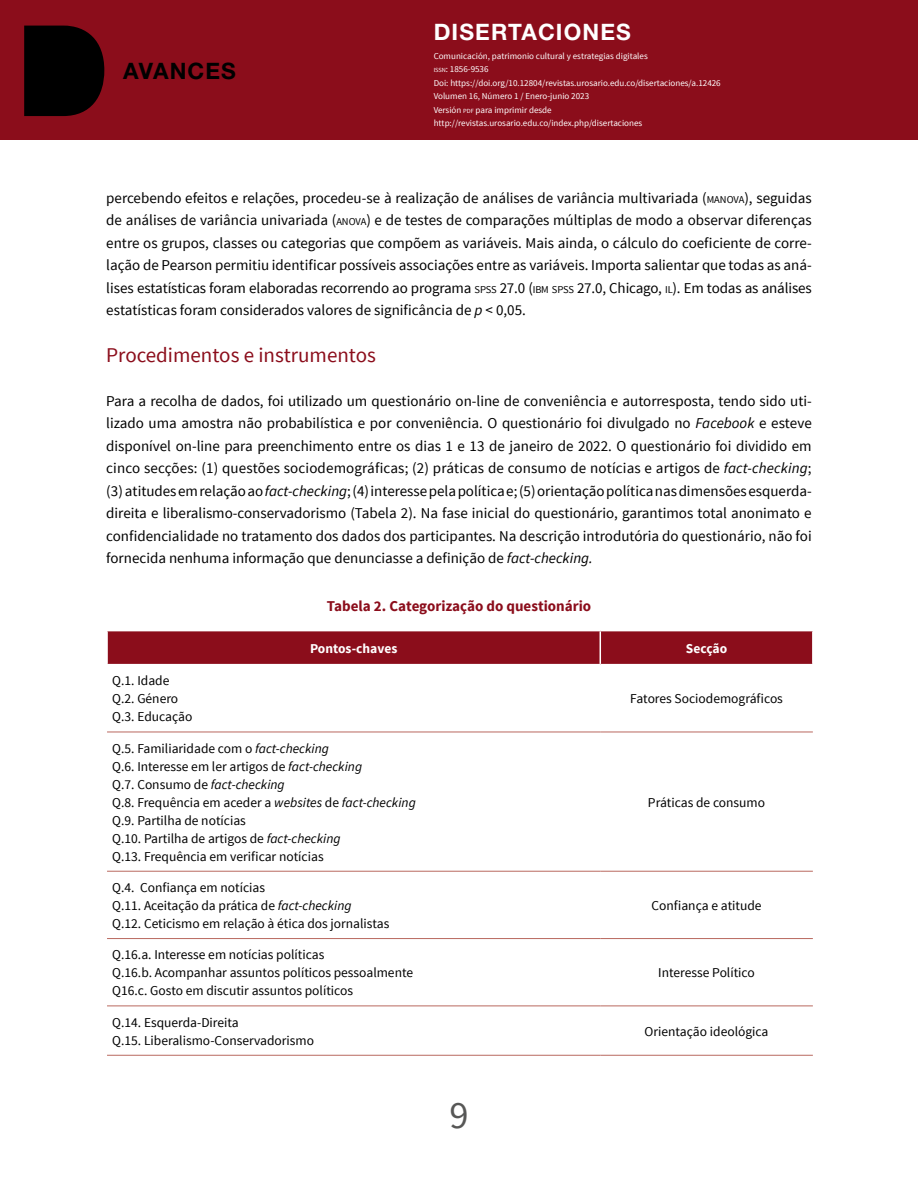
<style>
.page{position:relative;width:918px;height:1188px;background:#fff}
.page>*{position:absolute;margin:0;border:0;box-sizing:border-box;transform-origin:0 0}
.t1{font:38.4px "Source Sans Pro";color:#575756}
.t2{font:700 22.65px "Helvetica Neue LT Std";letter-spacing:.05em;color:#fff}
.t3{font:700 22.65px "Helvetica Neue LT Std";letter-spacing:.05em;color:#000}
.t4{font:21px "Source Sans Pro";color:#8b0d1b}
.t5{font:15px/22.5px "Source Sans Pro";color:#000;text-align:justify}
.t6{font:700 15px "Source Sans Pro";color:#8b0d1b}
.t7{font:13.5px/18px "Source Sans Pro";color:#000}
.t8{font:700 13.5px "Source Sans Pro";color:#fff}
.t9{font:9px/13.5px "Source Sans Pro";color:#fff}
.s1{font-size:6.3px}
.s2{font-size:10.5px}
.s3{font-style:italic}
</style>
<div class="page">
<div style="left:0;top:0;width:918px;height:139px;background:#8b0d1b"></div>
<svg style="left:24px;top:26px;width:80px;height:90px"></svg>
<div style="left:108px;top:631px;width:704px;height:33px;background:#8b0d1b"></div>
<hr style="left:600px;top:631px;width:1px;height:33px;background:#fff">
<hr style="left:107px;top:732px;width:493px;height:1px;background:#b9685f">
<hr style="left:600px;top:732px;width:213px;height:1px;background:#b9685f">
<hr style="left:107px;top:871px;width:493px;height:1px;background:#b9685f">
<hr style="left:600px;top:871px;width:213px;height:1px;background:#b9685f">
<hr style="left:107px;top:938px;width:493px;height:1px;background:#b9685f">
<hr style="left:600px;top:938px;width:213px;height:1px;background:#b9685f">
<hr style="left:107px;top:1006px;width:493px;height:1px;background:#b9685f">
<hr style="left:600px;top:1006px;width:213px;height:1px;background:#b9685f">
<hr style="left:107px;top:1055px;width:493px;height:1px;background:#b9685f">
<hr style="left:600px;top:1055px;width:213px;height:1px;background:#b9685f">
<h2 class="t3" style="left:123px;top:57px;width:114px">AVANCES</h2>
<h2 class="t2" style="left:434px;top:18px;width:199px">DISERTACIONES</h2>
<p class="t9" style="left:434px;top:49px;width:289px">Comunicación, patrimonio cultural y estrategias digitales<br><span class="s1">ISSN</span>: 1856-9536<br>Doi: https://doi.org/10.12804/revistas.urosario.edu.co/disertaciones/a.12426<br>Volumen 16, Número 1 / Enero-junio 2023<br>Versión <span class="s1">PDF</span> para imprimir desde http://revistas.urosario.edu.co/index.php/disertaciones</p>
<p class="t5" style="left:106px;top:187px;width:707px">percebendo efeitos e relações, procedeu-se à realização de análises de variância multivariada (<span class="s2">MANOVA</span>), seguidas de análises de variância univariada (<span class="s2">ANOVA</span>) e de testes de comparações múltiplas de modo a observar diferenças entre os grupos, classes ou categorias que compõem as variáveis. Mais ainda, o cálculo do coeficiente de corre&shy;lação de Pearson permitiu identificar possíveis associações entre as variáveis. Importa salientar que todas as aná&shy;lises estatísticas foram elaboradas recorrendo ao programa <span class="s2">SPSS</span> 27.0 (<span class="s2">IBM SPSS</span> 27.0, Chicago, <span class="s2">IL</span>). Em todas as aná lises estatísticas foram considerados valores de significâ ncia de <span class="s3">p</span> &lt; 0,05.</p>
<h3 class="t4" style="left:106px;top:342px;width:271px">Procedimentos e instrumentos</h3>
<p class="t5" style="left:106px;top:390px;width:707px">Para a recolha de dados, foi utilizado um questionário on-line de conveniência e autorresposta, tendo sido uti&shy;lizado uma amostra não probabilística e por conveniência. O questionário foi divulgado no <span class="s3">Facebook</span> e esteve disponível on-line para preenchimento entre os dias 1 e 13 de janeiro de 2022. O questionário foi dividido em cinco secções: (1) questões sociodemográficas; (2) práticas de consumo de notícias e artigos de <span class="s3">fact-checking</span>; (3) atitudes em relação ao <span class="s3">fact-checking</span>; (4) interesse pela política e; (5) orientação política nas dimensões esquerda&shy;direita e liberalismo-conservadorismo (Tabela 2). Na fase inicial do questionário, garantimos total anonimato e confidencialidade no tratamento dos dados dos participantes. Na descrição introdutória do questionário, não foi fornecida nenhuma informação que denunciasse a definição de <span class="s3">fact-checking.</span></p>
<p class="t6" style="left:327px;top:597px;width:266px">Tabela 2. Categorização do questionário</p>
<p class="t8" style="left:310px;top:640px;width:89px">Pontos-chaves</p>
<p class="t8" style="left:686px;top:640px;width:43px">Secção</p>
<p class="t7" style="left:112px;top:672px;width:82px">Q.1. Idade<br>Q.2. Género<br>Q.3. Educação</p>
<p class="t7" style="left:630px;top:690px;width:154px">Fatores Sociodemográficos</p>
<p class="t7" style="left:112px;top:739px;width:305px">Q.5. Familiaridade com o <span class="s3">fact-checking<br></span>Q.6. Interesse em ler artigos de <span class="s3">fact-checking<br></span>Q.7. Consumo de <span class="s3">fact-checking<br></span>Q.8. Frequência em aceder a <span class="s3">websites</span> de <span class="s3">fact-checking </span>Q.9. Partilha de notícias<br>Q.10. Partilha de artigos de <span class="s3">fact-checking<br></span>Q.13. Frequência em verificar notícias</p>
<p class="t7" style="left:112px;top:879px;width:279px">Q.4. Confiança em notícias<br>Q.11. Aceitação da prática de <span class="s3">fact-checking<br></span>Q.12. Ceticismo em relação à ética dos jornalistas</p>
<p class="t7" style="left:112px;top:946px;width:302px">Q.16.a. Interesse em notícias políticas<br>Q.16.b. Acompanhar assuntos políticos pessoalmente<br>Q16.c. Gosto em discutir assuntos políticos</p>
<p class="t7" style="left:648px;top:793px;width:119px">Práticas de consumo</p>
<p class="t7" style="left:652px;top:897px;width:112px">Confiança e atitude</p>
<p class="t7" style="left:658px;top:964px;width:98px">Interesse Político</p>
<p class="t7" style="left:112px;top:1013px;width:203px">Q.14. Esquerda-Direita<br>Q.15. Liberalismo-Conservadorismo</p>
<p class="t7" style="left:645px;top:1022px;width:125px">Orientação ideológica</p>
<h1 class="t1" style="left:449px;top:1092px;width:21px">9</h1>
</div>
